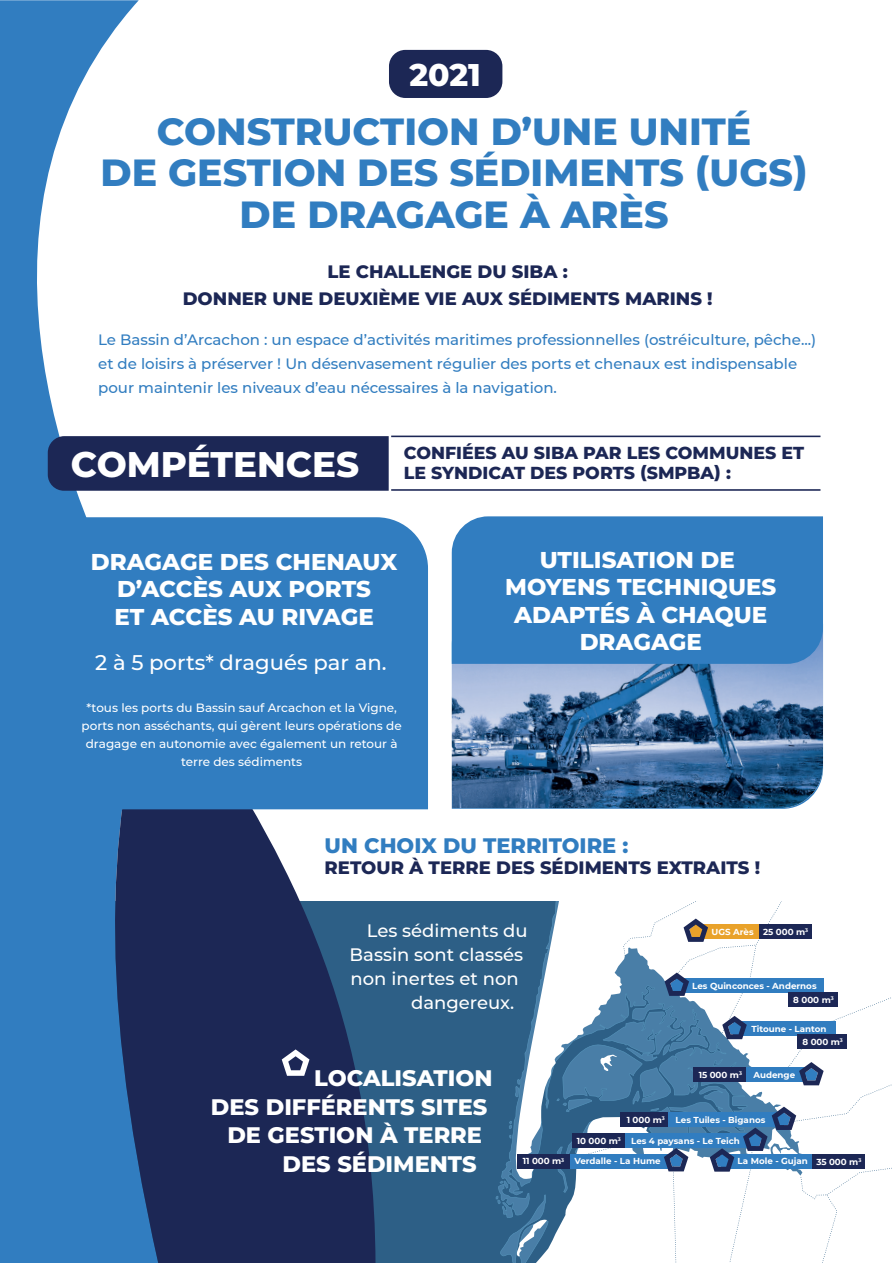
<style>
.page{position:relative;width:893px;height:1263px;background:#fff}
.page>*{position:absolute;margin:0;border:0;box-sizing:border-box;transform-origin:0 0}
.t1{font:800 37.8px/41.1px "Montserrat";color:#317dc0;text-align:center}
.t2{font:800 35.55px "Montserrat";color:#fff}
.t3{font:800 31.35px "Montserrat";color:#fff}
.t4{font:800 22.95px/27.5px "Montserrat";color:#fff;text-align:center}
.t5{font:800 22.5px "Montserrat";color:#fff}
.t6{font:500 21.15px "Montserrat";color:#fff}
.t7{font:800 21px "Montserrat";color:#317dc0}
.t8{font:800 18px/27px "Montserrat";color:#1c2755;text-align:center}
.t9{font:500 18px "Montserrat";color:#fff}
.t10{font:800 17.4px/20.5px "Montserrat";color:#1c2755}
.t11{font:500 15px/24px "Montserrat";color:#317dc0}
.t12{font:500 12px/18px "Montserrat";color:#fff;text-align:center}
.t13{font:700 8.7px/14.7px "Montserrat";color:#fff}
.t14{font:700 5.1px "Montserrat";color:#fff}
</style>
<div class="page">
<div style="left:0;top:902px;width:824px;height:361px;background:#2d5f86"></div>
<svg style="left:0;top:0;width:139px;height:1263px;fill:#317dc0"></svg>
<svg style="left:91px;top:809px;width:284px;height:454px;background:#2f4472"></svg>
<img style="left:452px;top:664px;width:179px;height:91px">
<img style="left:631px;top:664px;width:192px;height:91px">
<img style="left:452px;top:755px;width:371px;height:53px">
<div style="left:389px;top:50px;width:113px;height:48px;background:#1c2755;border-radius:16px"></div>
<div style="left:48px;top:436px;width:341px;height:55px;background:#1c2755"></div>
<hr style="left:391px;top:436px;width:429px;height:1px;background:#1c2755">
<hr style="left:391px;top:489px;width:429px;height:2px;background:#1c2755">
<div style="left:452px;top:516px;width:371px;height:148px;background:#317dc0"></div>
<div style="left:57px;top:517px;width:371px;height:292px;background:#317dc0"></div>
<svg style="left:496px;top:902px;width:395px;height:361px"></svg>
<div style="left:573px;top:1133px;width:52px;height:15px;background:#1c2755"></div>
<svg style="left:282px;top:1049px;width:27px;height:27px"></svg>
<h3 class="t3" style="left:409px;top:51px;width:73px">2021</h3>
<h1 class="t1" style="left:100px;top:109px;width:709px">CONSTRUCTION D’UNE UNITÉ<br>DE GESTION DES SÉDIMENTS (UGS)<br>DE DRAGAGE À ARÈS</h1>
<p class="t8" style="left:183px;top:257px;width:531px">LE CHALLENGE DU SIBA :<br>DONNER UNE DEUXIÈME VIE AUX SÉDIMENTS MARINS !</p>
<p class="t11" style="left:98px;top:327px;width:720px">Le Bassin d’Arcachon : un espace d’activités maritimes professionnelles (ostréiculture, pêche...) et de loisirs à préserver ! Un désenvasement régulier des ports et chenaux est indispensable pour maintenir les niveaux d’eau nécessaires à la navigation.</p>
<h2 class="t2" style="left:71px;top:438px;width:290px">COMPÉTENCES</h2>
<p class="t10" style="left:404px;top:441px;width:402px">CONFIÉES AU SIBA PAR LES COMMUNES ET<br>LE SYNDICAT DES PORTS (SMPBA) :</p>
<h3 class="t4" style="left:91px;top:546px;width:308px">DRAGAGE DES CHENAUX<br>D’ACCÈS AUX PORTS<br>ET ACCÈS AU RIVAGE</h3>
<h3 class="t6" style="left:95px;top:647px;width:293px">2 à 5 ports* dragués par an.</h3>
<p class="t12" style="left:82px;top:698px;width:322px">*tous les ports du Bassin sauf Arcachon et la Vigne, ports non asséchants, qui gèrent leurs opérations de dragage en autonomie avec également un retour à terre des sédiments</p>
<h3 class="t4" style="left:505px;top:545px;width:273px">UTILISATION DE<br>MOYENS TECHNIQUES<br>ADAPTÉS À CHAQUE<br>DRAGAGE</h3>
<h3 class="t7" style="left:325px;top:830px;width:305px">UN CHOIX DU TERRITOIRE :</h3>
<p class="t8" style="left:325px;top:853px;width:437px">RETOUR À TERRE DES SÉDIMENTS EXTRAITS !</p>
<p class="t9" style="left:367px;top:918px;width:162px">Les sédiments du</p>
<p class="t9" style="left:350px;top:942px;width:175px">Bassin sont classés</p>
<p class="t9" style="left:351px;top:966px;width:170px">non inertes et non</p>
<p class="t9" style="left:411px;top:990px;width:105px">dangereux.</p>
<p class="t13" style="left:712px;top:924px;width:98px">UGS Arès 25 000 m<sup>3</sup></p>
<p class="t13" style="left:793px;top:978px;width:42px;text-indent:-101px">Les Quinconces - Andernos<br>8 000 m<sup>3</sup></p>
<p class="t13" style="left:802px;top:1022px;width:42px;line-height:13.4px;text-indent:-51px">Titoune - Lanton<br>8 000 m<sup>3</sup></p>
<p class="t13" style="left:699px;top:1067px;width:45px">15 000 m<sup>3</sup></p>
<p class="t13" style="left:753px;top:1067px;width:43px">Audenge</p>
<h3 class="t5" style="left:314px;top:1062px;width:180px">LOCALISATION</h3>
<h3 class="t5" style="left:211px;top:1090px;width:278px">DES DIFFÉRENTS SITES</h3>
<h3 class="t5" style="left:227px;top:1119px;width:256px">DE GESTION À TERRE</h3>
<h3 class="t5" style="left:283px;top:1147px;width:196px">DES SÉDIMENTS</h3>
<p class="t13" style="left:627px;top:1112px;width:37px">1 000 m</p>
<p class="t13" style="left:676px;top:1112px;width:91px">Les Tuiles - Biganos</p>
<p class="t14" style="left:662px;top:1114px;width:5px">3</p>
<p class="t13" style="left:577px;top:1133px;width:165px">10 000 m<sup>3</sup> Les 4 paysans - Le Teich</p>
<p class="t13" style="left:523px;top:1153px;width:139px">11 000 m<sup>3</sup> Verdalle - La Hume</p>
<p class="t13" style="left:738px;top:1153px;width:125px">La Mole - Gujan 35 000 m<sup>3</sup></p>
</div>
